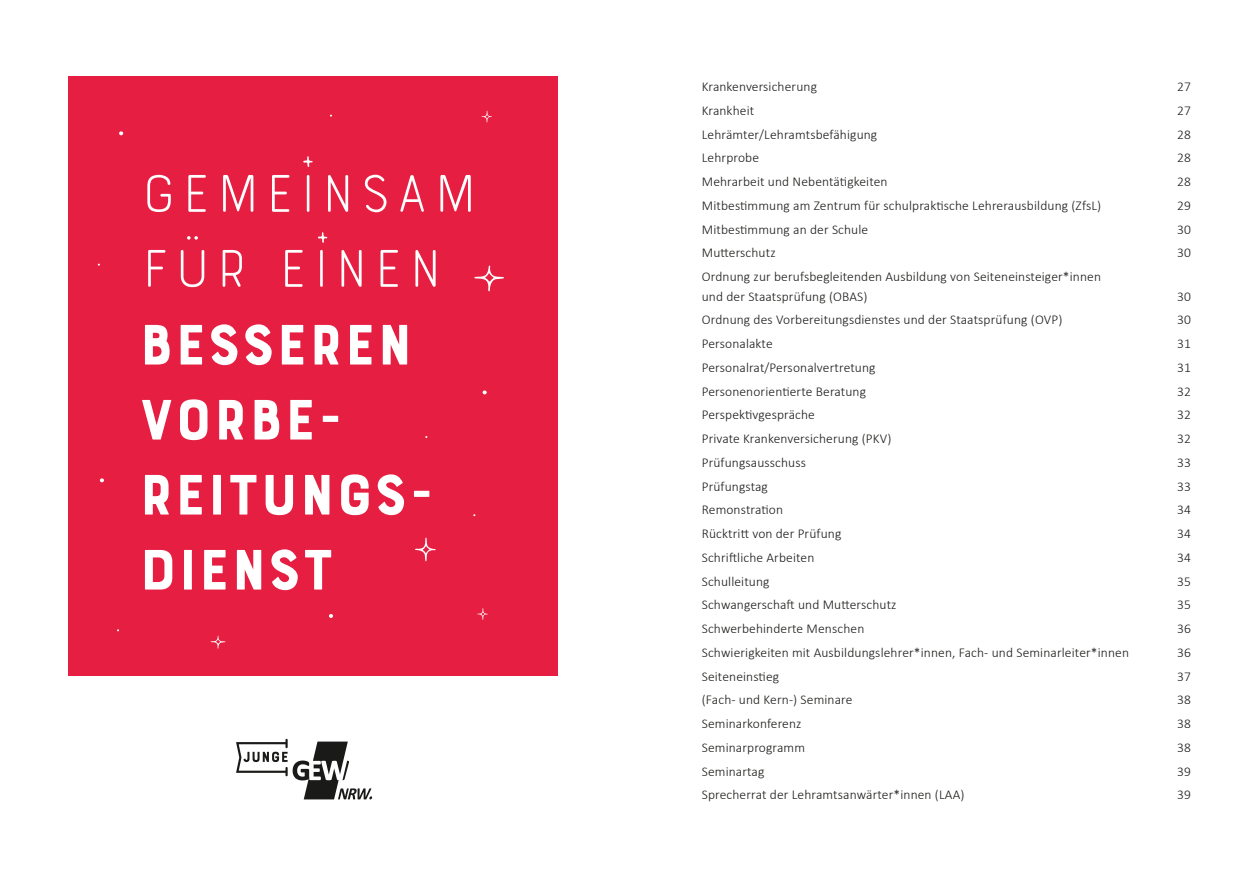
<style>
.page{position:relative;width:1259px;height:893px;background:#fff}
.page>*{position:absolute;margin:0;border:0;box-sizing:border-box;transform-origin:0 0}
.t1{font:500 63.75px/75px "Bourton Line";letter-spacing:.02em;color:#fff}
.t2{font:60px/75px "Bourton Base";letter-spacing:.02em;color:#fff}
.t3{font:300 13.5px/19.5px "Calibri";letter-spacing:.01em;color:#1a1a18}
</style>
<div class="page">
<div style="left:68px;top:77px;width:489px;height:599px;background:#e61f42"></div>
<svg style="left:236px;top:739px;width:136px;height:60px"></svg>
<svg style="left:303px;top:156px;width:10px;height:11px"></svg>
<svg style="left:318px;top:232px;width:9px;height:11px"></svg>
<svg style="left:415px;top:537px;width:21px;height:24px"></svg>
<svg style="left:477px;top:608px;width:11px;height:12px"></svg>
<svg style="left:481px;top:111px;width:11px;height:12px"></svg>
<svg style="left:474px;top:266px;width:30px;height:25px"></svg>
<svg style="left:210px;top:636px;width:15px;height:13px"></svg>
<svg style="left:119px;top:131px;width:4px;height:4px"></svg>
<svg style="left:100px;top:478px;width:4px;height:4px"></svg>
<svg style="left:482px;top:390px;width:5px;height:4px"></svg>
<svg style="left:329px;top:614px;width:4px;height:4px"></svg>
<h1 class="t1" style="left:139px;top:157px;width:342px">GEMEINSAM<br>FÜR EINEN</h1>
<h2 class="t2" style="left:139px;top:309px;width:295px">BESSEREN<br>VORBE-<br>REITUNGS-<br>DIENST</h2>
<p class="t3" style="left:702px;top:77px;width:117px">Krankenversicherung</p>
<p class="t3" style="left:1177px;top:77px;width:15px">27</p>
<p class="t3" style="left:702px;top:100px;width:54px">Krankheit</p>
<p class="t3" style="left:1177px;top:100px;width:15px">27</p>
<p class="t3" style="left:702px;top:124px;width:177px">Lehrämter/Lehramtsbefähigung</p>
<p class="t3" style="left:1177px;top:124px;width:15px">28</p>
<p class="t3" style="left:702px;top:148px;width:59px">Lehrprobe</p>
<p class="t3" style="left:1177px;top:148px;width:15px">28</p>
<p class="t3" style="left:702px;top:172px;width:187px">Mehrarbeit und Nebentätigkeiten</p>
<p class="t3" style="left:1177px;top:172px;width:15px">28</p>
<p class="t3" style="left:702px;top:195px;width:401px">Mitbestimmung am Zentrum für schulpraktische Lehrerausbildung (ZfsL)</p>
<p class="t3" style="left:1177px;top:195px;width:15px">29</p>
<p class="t3" style="left:702px;top:219px;width:168px">Mitbestimmung an der Schule</p>
<p class="t3" style="left:1177px;top:219px;width:15px">30</p>
<p class="t3" style="left:702px;top:243px;width:75px">Mutterschutz</p>
<p class="t3" style="left:1177px;top:243px;width:15px">30</p>
<p class="t3" style="left:702px;top:267px;width:401px">Ordnung zur berufsbegleitenden Ausbildung von Seiteneinsteiger*innen und der Staatsprüfung (OBAS)</p>
<p class="t3" style="left:1177px;top:286px;width:15px">30</p>
<p class="t3" style="left:702px;top:310px;width:362px">Ordnung des Vorbereitungsdienstes und der Staatsprüfung (OVP)</p>
<p class="t3" style="left:1177px;top:310px;width:15px">30</p>
<p class="t3" style="left:702px;top:334px;width:72px">Personalakte</p>
<p class="t3" style="left:1177px;top:334px;width:15px">31</p>
<p class="t3" style="left:702px;top:357px;width:175px">Personalrat/Personalvertretung</p>
<p class="t3" style="left:1177px;top:357px;width:15px">31</p>
<p class="t3" style="left:702px;top:381px;width:166px">Personenorientierte Beratung</p>
<p class="t3" style="left:1177px;top:381px;width:15px">32</p>
<p class="t3" style="left:702px;top:405px;width:115px">Perspektivgespräche</p>
<p class="t3" style="left:1177px;top:405px;width:15px">32</p>
<p class="t3" style="left:702px;top:429px;width:191px">Private Krankenversicherung (PKV)</p>
<p class="t3" style="left:1177px;top:429px;width:15px">32</p>
<p class="t3" style="left:702px;top:452px;width:106px">Prüfungsausschuss</p>
<p class="t3" style="left:1177px;top:452px;width:15px">33</p>
<p class="t3" style="left:702px;top:476px;width:68px">Prüfungstag</p>
<p class="t3" style="left:1177px;top:476px;width:15px">33</p>
<p class="t3" style="left:702px;top:500px;width:83px">Remonstration</p>
<p class="t3" style="left:1177px;top:500px;width:15px">34</p>
<p class="t3" style="left:702px;top:524px;width:141px">Rücktritt von der Prüfung</p>
<p class="t3" style="left:1177px;top:524px;width:15px">34</p>
<p class="t3" style="left:702px;top:547px;width:114px">Schriftliche Arbeiten</p>
<p class="t3" style="left:1177px;top:547px;width:15px">34</p>
<p class="t3" style="left:702px;top:571px;width:69px">Schulleitung</p>
<p class="t3" style="left:1177px;top:571px;width:15px">35</p>
<p class="t3" style="left:702px;top:595px;width:196px">Schwangerschaft und Mutterschutz</p>
<p class="t3" style="left:1177px;top:595px;width:15px">35</p>
<p class="t3" style="left:702px;top:619px;width:164px">Schwerbehinderte Menschen</p>
<p class="t3" style="left:1177px;top:619px;width:15px">36</p>
<p class="t3" style="left:702px;top:642px;width:429px">Schwierigkeiten mit Ausbildungslehrer*innen, Fach- und Seminarleiter*innen</p>
<p class="t3" style="left:1177px;top:642px;width:15px">36</p>
<p class="t3" style="left:702px;top:666px;width:79px">Seiteneinstieg</p>
<p class="t3" style="left:1177px;top:666px;width:15px">37</p>
<p class="t3" style="left:702px;top:690px;width:152px">(Fach- und Kern-) Seminare</p>
<p class="t3" style="left:1177px;top:690px;width:15px">38</p>
<p class="t3" style="left:702px;top:714px;width:101px">Seminarkonferenz</p>
<p class="t3" style="left:1177px;top:714px;width:15px">38</p>
<p class="t3" style="left:702px;top:737px;width:105px">Seminarprogramm</p>
<p class="t3" style="left:1177px;top:737px;width:15px">38</p>
<p class="t3" style="left:702px;top:761px;width:64px">Seminartag</p>
<p class="t3" style="left:1177px;top:761px;width:15px">39</p>
<p class="t3" style="left:702px;top:785px;width:264px">Sprecherrat der Lehramtsanwärter*innen (LAA)</p>
<p class="t3" style="left:1177px;top:785px;width:15px">39</p>
</div>
